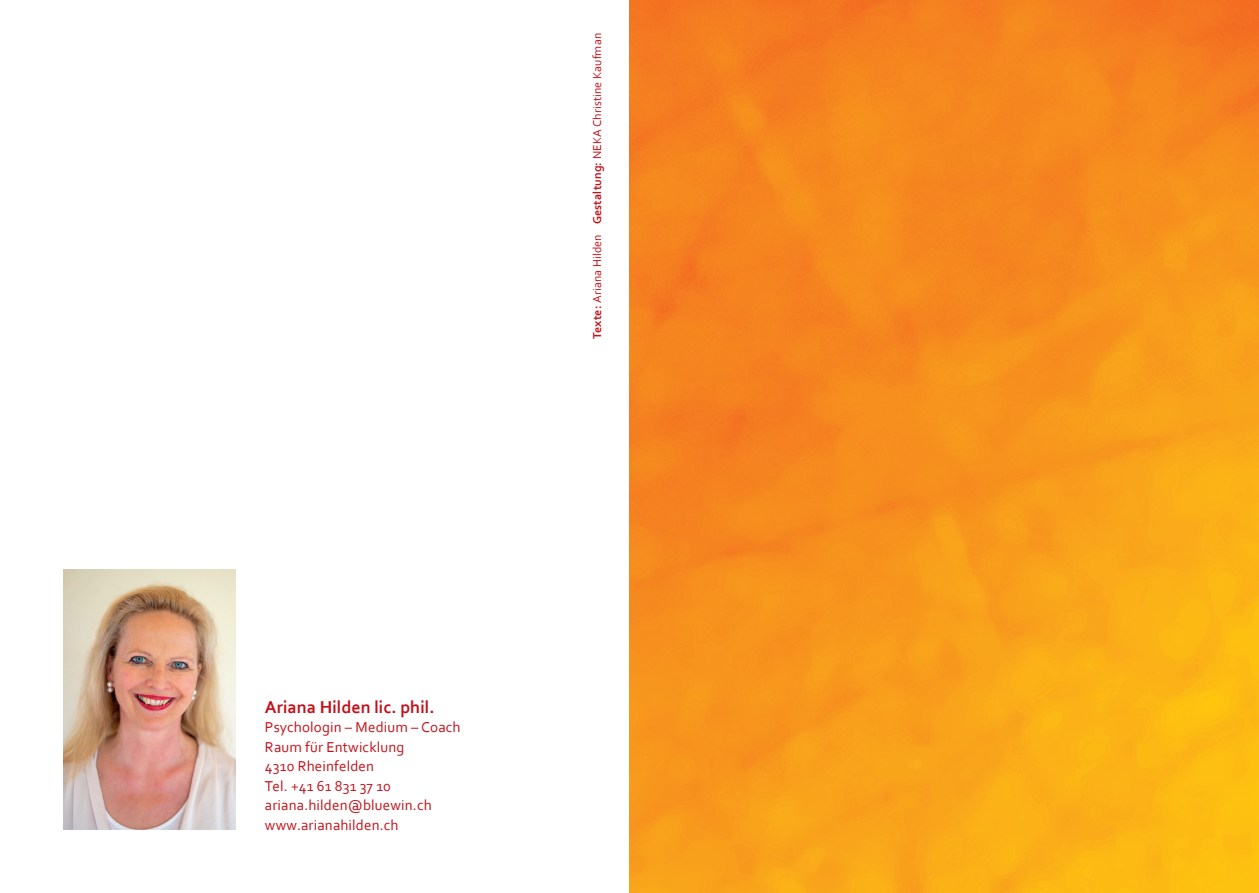
<style>
.page{position:relative;width:1259px;height:893px;background:#fff}
.page>*{position:absolute;margin:0;border:0;box-sizing:border-box;transform-origin:0 0}
.t1{font:700 18px "Corbel";color:#c2121a}
.t2{font:15px/19.5px "Corbel";letter-spacing:.01em;color:#c2121a}
.t3{font:12px "Corbel";letter-spacing:.01em;color:#c2121a}
.s1{font-weight:700}
</style>
<div class="page">
<img style="left:64px;top:569px;width:171px;height:260px">
<img style="left:629px;top:0;width:630px;height:893px">
<p class="t3" style="left:590px;top:339px;width:307px;rotate:-90deg"><span class="s1">Texte:</span> Ariana Hilden <span class="s1">Gestaltung:</span> NEKA Christine Kaufman</p>
<p class="t1" style="left:265px;top:695px;width:171px">Ariana Hilden lic. phil.</p>
<p class="t2" style="left:265px;top:717px;width:197px">Psychologin – Medium – Coach<br>Raum für Entwicklung<br>4310 Rheinfelden<br>Tel. +41 61 831 37 10 ariana.hilden@bluewin.ch www.arianahilden.ch</p>
</div>
